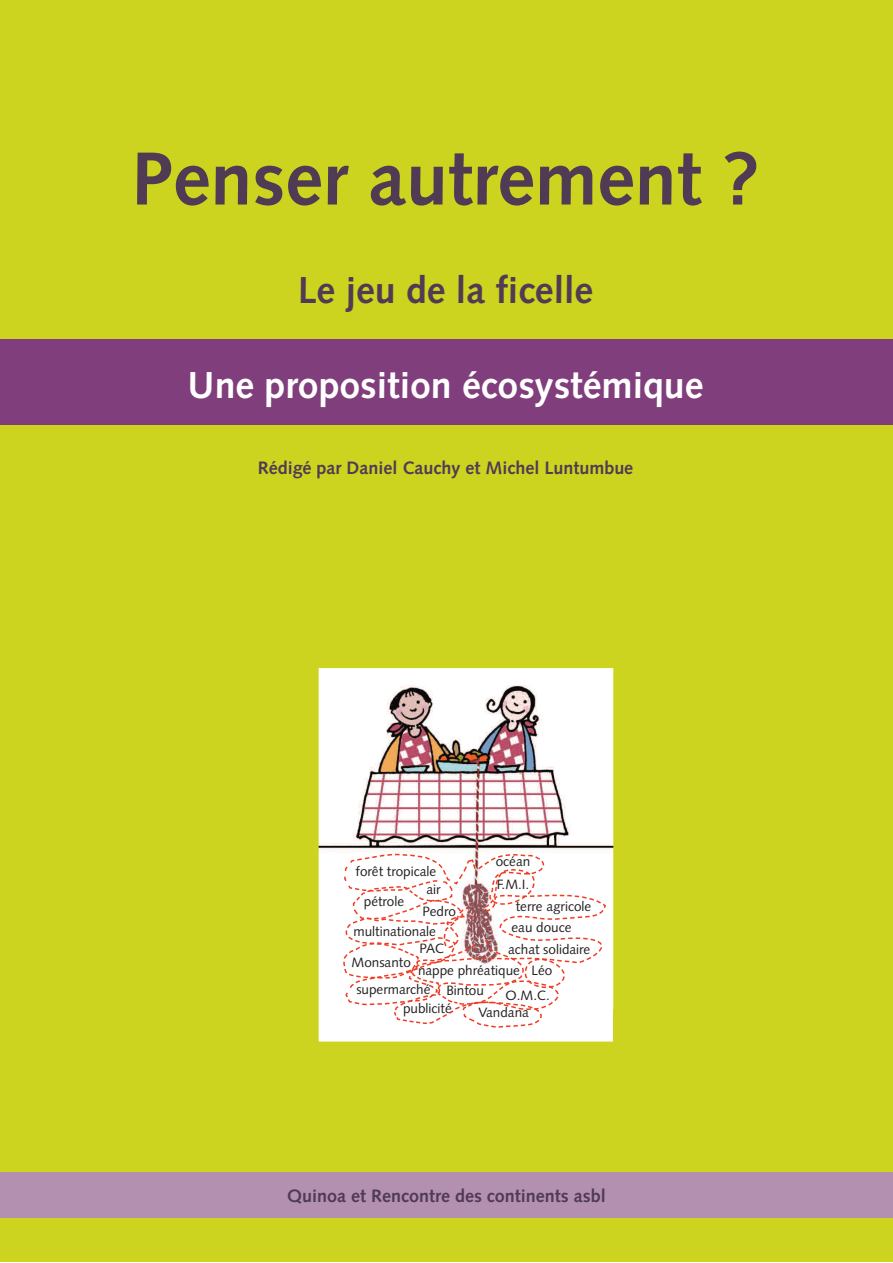
<style>
.page{position:relative;width:893px;height:1263px;background:#fff}
.page>*{position:absolute;margin:0;border:0;box-sizing:border-box;transform-origin:0 0}
.t1{font:700 75px "Syntax";color:#503b54}
.t2{font:700 37.5px "Syntax";color:#fff}
.t3{font:700 37.5px "Syntax";color:#503b54}
.t4{font:700 18px "Syntax";color:#503b54}
.t5{font:13.5px/21.3px "Syntax";color:#231f20}
</style>
<div class="page">
<div style="left:0;top:0;width:893px;height:1262px;background:#cdd41f"></div>
<div style="left:0;top:1173px;width:893px;height:45px;background:#b490b0"></div>
<div style="left:0;top:339px;width:893px;height:85px;background:#813e7c"></div>
<div style="left:319px;top:668px;width:294px;height:373px;background:#fff"></div>
<img style="left:320px;top:685px;width:292px;height:167px">
<div style="left:317px;top:666px;width:298px;height:377px;border:2px solid #cdd41f"></div>
<svg style="left:343px;top:852px;width:272px;height:177px"></svg>
<h1 class="t1" style="left:131px;top:148px;width:630px">Penser autrement ?</h1>
<h2 class="t3" style="left:298px;top:275px;width:297px">Le jeu de la ficelle</h2>
<h2 class="t2" style="left:188px;top:370px;width:517px">Une proposition écosystémique</h2>
<h3 class="t4" style="left:258px;top:460px;width:377px">Rédigé par Daniel Cauchy et Michel Luntumbue</h3>
<p class="t5" style="left:355px;top:862px;width:82px">forêt tropicale</p>
<p class="t5" style="left:364px;top:892px;width:42px">pétrole</p>
<p class="t5" style="left:426px;top:880px;width:16px">air</p>
<p class="t5" style="left:422px;top:902px;width:35px">Pedro</p>
<p class="t5" style="left:496px;top:851px;width:36px">océan</p>
<p class="t5" style="left:497px;top:875px;width:34px">F.M.I.</p>
<p class="t5" style="left:516px;top:897px;width:77px">terre agricole</p>
<p class="t5" style="left:353px;top:921px;width:84px">multinationale</p>
<p class="t5" style="left:512px;top:918px;width:61px">eau douce</p>
<p class="t5" style="left:419px;top:939px;width:26px">PAC</p>
<p class="t5" style="left:508px;top:939px;width:84px">achat solidaire</p>
<p class="t5" style="left:356px;top:949px;width:76px;line-height:27.9px;text-indent:-5px">Monsanto supermarché</p>
<p class="t5" style="left:418px;top:961px;width:103px">nappe phréatique</p>
<p class="t5" style="left:531px;top:961px;width:23px">Léo</p>
<p class="t5" style="left:478px;top:981px;width:52px;text-indent:-32px">Bintou<br>Vandana</p>
<p class="t5" style="left:506px;top:985px;width:46px">O.M.C.</p>
<p class="t5" style="left:403px;top:999px;width:50px">publicité</p>
<h3 class="t4" style="left:287px;top:1189px;width:320px">Quinoa et Rencontre des continents asbl</h3>
</div>
